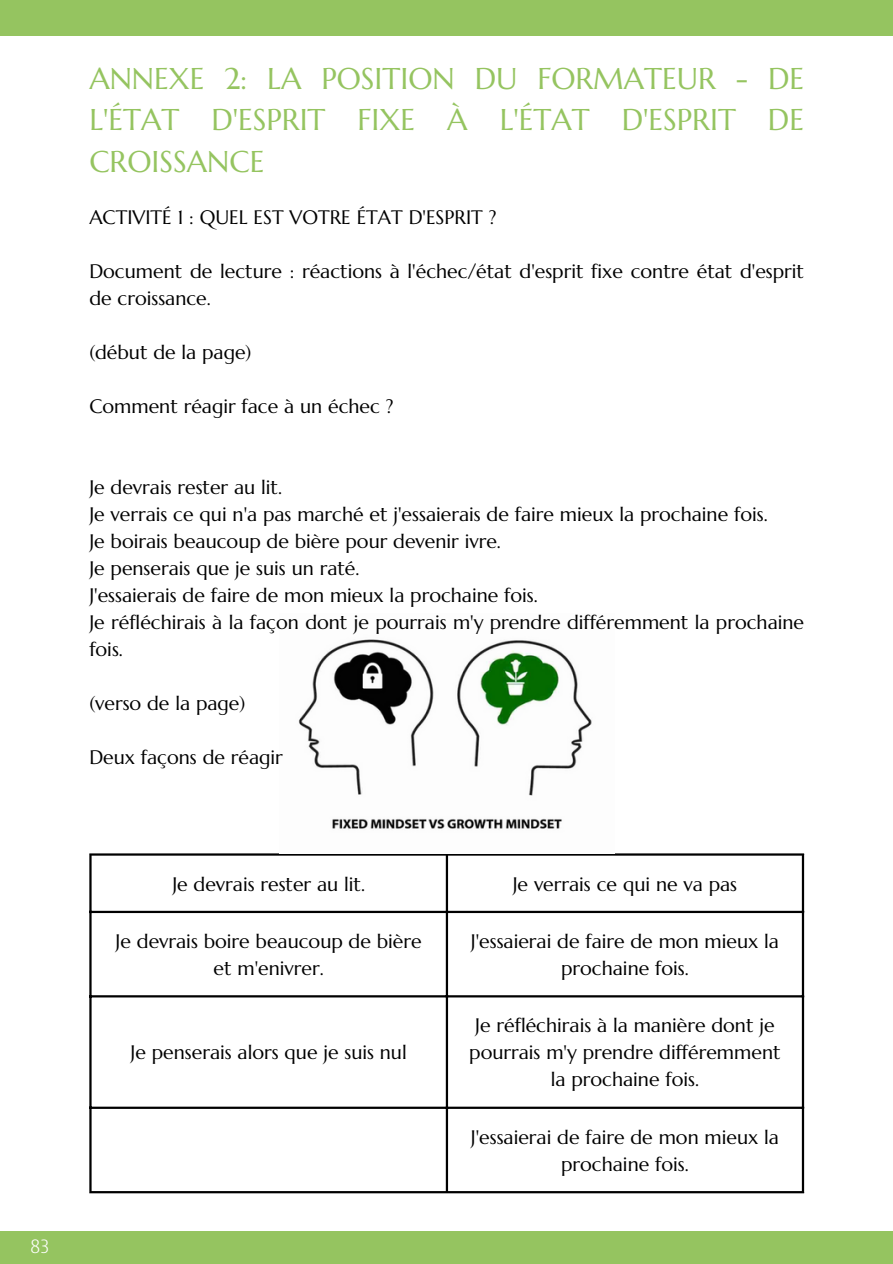
<style>
.page{position:relative;width:893px;height:1264px;background:#fff}
.page>*{position:absolute;margin:0;border:0;box-sizing:border-box;transform-origin:0 0}
.t1{font:30px/41.7px "Marcellus";color:#95c460;text-align:justify}
.t2{font:19.5px/27px "Marcellus";color:#000;text-align:center}
.t3{font:300 condensed 19.5px "Bernino Sans";color:#fff}
</style>
<div class="page">
<div style="left:0;top:0;width:892px;height:36px;background:#95c460"></div>
<div style="left:0;top:1230px;width:892px;height:33px;background:#95c460"></div>
<hr style="left:89px;top:855px;width:3px;height:335px;background:#000">
<hr style="left:446px;top:855px;width:2px;height:335px;background:#000">
<hr style="left:801px;top:855px;width:3px;height:335px;background:#000">
<hr style="left:89px;top:853px;width:715px;height:2px;background:#000">
<hr style="left:89px;top:910px;width:715px;height:3px;background:#000">
<hr style="left:89px;top:995px;width:715px;height:2px;background:#000">
<hr style="left:89px;top:1106px;width:715px;height:2px;background:#000">
<hr style="left:89px;top:1190px;width:715px;height:3px;background:#000">
<img style="left:298px;top:639px;width:294px;height:190px">
<p class="t1" style="left:89px;top:57px;width:716px">ANNEXE 2: LA POSITION DU FORMATEUR - DE L'ÉTAT D'ESPRIT FIXE À L'ÉTAT D'ESPRIT DE CROISSANCE</p>
<p class="t2" style="left:89px;top:203px;width:408px">ACTIVITÉ 1 : QUEL EST VOTRE ÉTAT D'ESPRIT ?</p>
<p class="t2" style="left:89px;top:257px;width:716px;text-align:left">Document de lecture : réactions à l'échec/état d'esprit fixe contre état d'esprit de croissance.</p>
<p class="t2" style="left:89px;top:338px;width:164px">(début de la page)</p>
<p class="t2" style="left:89px;top:392px;width:306px">Comment réagir face à un échec ?</p>
<p class="t2" style="left:89px;top:473px;width:716px;text-align:left">Je devrais rester au lit.<br>Je verrais ce qui n'a pas marché et j'essaierais de faire mieux la prochaine fois.<br>Je boirais beaucoup de bière pour devenir ivre.<br>Je penserais que je suis un raté.<br>J'essaierais de faire de mon mieux la prochaine fois.<br>Je réfléchirais à la façon dont je pourrais m'y prendre différemment la prochaine fois.</p>
<p class="t2" style="left:89px;top:689px;width:157px">(verso de la page)</p>
<p class="t2" style="left:89px;top:743px;width:195px">Deux façons de réagir</p>
<p class="t3" style="left:30px;top:1236px;width:21px">83</p>
<h1 class="t2" style="left:172px;top:870px;width:194px">Je devrais rester au lit.</h1>
<p class="t2" style="left:512px;top:870px;width:226px">Je verrais ce qui ne va pas</p>
<p class="t2" style="left:116px;top:927px;width:307px">Je devrais boire beaucoup de bière et m'enivrer.</p>
<p class="t2" style="left:471px;top:927px;width:310px">J'essaierai de faire de mon mieux la prochaine fois.</p>
<p class="t2" style="left:131px;top:1039px;width:277px">Je penserais alors que je suis nul</p>
<p class="t2" style="left:469px;top:1012px;width:313px">Je réfléchirais à la manière dont je pourrais m'y prendre différemment la prochaine fois.</p>
<p class="t2" style="left:471px;top:1123px;width:310px">J'essaierai de faire de mon mieux la prochaine fois.</p>
</div>
